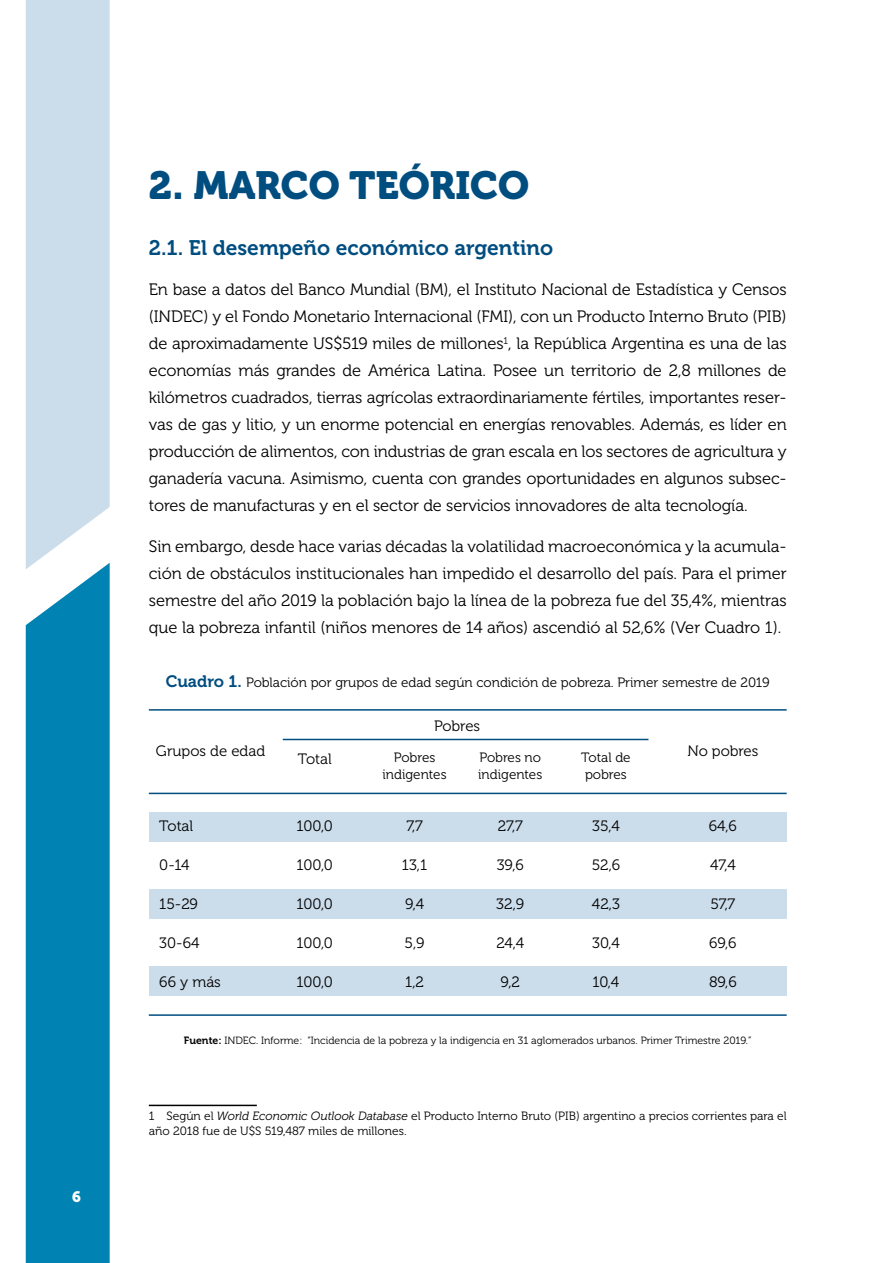
<style>
.page{position:relative;width:893px;height:1263px;background:#fff}
.page>*{position:absolute;margin:0;border:0;box-sizing:border-box;transform-origin:0 0}
.t1{font:39px "Museo 900";color:#004d80}
.t2{font:21px "Museo 700";color:#004d80}
.t3{font:16.5px/27px "Museo 300";letter-spacing:-.005em;color:#000;text-align:justify}
.t4{font:15px "Museo 300";color:#000}
.t5{font:15px "Museo 900";color:#fff}
.t6{font:13.5px/16.5px "Museo 300";color:#000}
.t7{font:12px/15px "Museo 300";color:#000}
.t8{font:10.5px "Museo 300";color:#000}
.s1{font-family:"Museo 700";font-size:16.5px;color:#004d80}
.s2{font-family:"Museo 700"}
.s3{font-family:"Museo W03 300";font-style:italic}
</style>
<div class="page">
<div style="left:26px;top:0;width:84px;height:563px;background:#cbdcea"></div>
<div style="left:26px;top:563px;width:84px;height:700px;background:#0082b2"></div>
<hr style="left:149px;top:1105px;width:108px;height:1px;background:#000">
<div style="left:149px;top:812px;width:638px;height:29px;background:#cbdcea"></div>
<div style="left:149px;top:889px;width:638px;height:30px;background:#cbdcea"></div>
<div style="left:149px;top:966px;width:638px;height:30px;background:#cbdcea"></div>
<hr style="left:149px;top:709px;width:638px;height:2px;background:#004d80">
<hr style="left:149px;top:1014px;width:638px;height:2px;background:#004d80">
<hr style="left:149px;top:793px;width:638px;height:1px;background:#004d80">
<hr style="left:283px;top:739px;width:365px;height:1px;background:#004d80">
<p class="t5" style="left:72px;top:1188px;width:10px">6</p>
<h1 class="t1" style="left:149px;top:164px;width:382px">2. MARCO TEÓRICO</h1>
<p class="t2" style="left:149px;top:236px;width:406px">2.1. El desempeño económico argentino</p>
<p class="t3" style="left:149px;top:277px;width:639px">En base a datos del Banco Mundial (BM), el Instituto Nacional de Estadística y Censos (INDEC) y el Fondo Monetario Internacional (FMI), con un Producto Interno Bruto (PIB) de aproximadamente US$519 miles de millones<sup>1</sup>, la República Argentina es una de las economías más grandes de América Latina. Posee un territorio de 2,8 millones de kilómetros cuadrados, tierras agrícolas extraordinariamente fértiles, importantes reser&shy;vas de gas y litio, y un enorme potencial en energías renovables. Además, es líder en producción de alimentos, con industrias de gran escala en los sectores de agricultura y ganadería vacuna. Asimismo, cuenta con grandes oportunidades en algunos subsec&shy;tores de manufacturas y en el sector de servicios innovadores de alta tecnología.</p>
<p class="t3" style="left:149px;top:533px;width:639px">Sin embargo, desde hace varias décadas la volatilidad macroeconómica y la acumula&shy;ción de obstáculos institucionales han impedido el desarrollo del país. Para el primer semestre del año 2019 la población bajo la línea de la pobreza fue del 35,4%, mientras que la pobreza infantil (niños menores de 14 años) ascendió al 52,6% (Ver Cuadro 1).</p>
<p class="t6" style="left:166px;top:674px;width:606px"><span class="s1">Cuadro 1.</span> Población por grupos de edad según condición de pobreza. Primer semestre de 2019</p>
<p class="t4" style="left:156px;top:743px;width:111px">Grupos de edad</p>
<p class="t4" style="left:159px;top:818px;width:35px">Total</p>
<p class="t4" style="left:159px;top:857px;width:32px">0-14</p>
<p class="t4" style="left:159px;top:896px;width:40px">15-29</p>
<p class="t4" style="left:159px;top:935px;width:42px">30-64</p>
<p class="t4" style="left:159px;top:974px;width:63px">66 y más</p>
<p class="t4" style="left:434px;top:718px;width:48px">Pobres</p>
<p class="t4" style="left:298px;top:750px;width:35px">Total</p>
<p class="t6" style="left:383px;top:750px;width:66px;text-align:center">Pobres indigentes</p>
<p class="t6" style="left:478px;top:750px;width:66px">Pobres no indigentes</p>
<p class="t6" style="left:581px;top:750px;width:51px">Total de pobres</p>
<p class="t4" style="left:297px;top:818px;width:38px">100,0</p>
<p class="t4" style="left:297px;top:857px;width:38px">100,0</p>
<p class="t4" style="left:297px;top:896px;width:38px">100,0</p>
<p class="t4" style="left:297px;top:935px;width:38px">100,0</p>
<p class="t4" style="left:297px;top:974px;width:38px">100,0</p>
<p class="t4" style="left:406px;top:818px;width:18px">7,7</p>
<p class="t4" style="left:402px;top:857px;width:27px">13,1</p>
<p class="t4" style="left:405px;top:896px;width:21px">9,4</p>
<p class="t4" style="left:405px;top:935px;width:21px">5,9</p>
<p class="t4" style="left:405px;top:974px;width:20px">1,2</p>
<p class="t4" style="left:498px;top:818px;width:26px">27,7</p>
<p class="t4" style="left:497px;top:857px;width:29px">39,6</p>
<p class="t4" style="left:496px;top:896px;width:29px">32,9</p>
<p class="t4" style="left:496px;top:935px;width:29px">24,4</p>
<p class="t4" style="left:501px;top:974px;width:21px">9,2</p>
<p class="t4" style="left:592px;top:818px;width:29px">35,4</p>
<p class="t4" style="left:592px;top:857px;width:30px">52,6</p>
<p class="t4" style="left:592px;top:896px;width:30px">42,3</p>
<p class="t4" style="left:592px;top:935px;width:29px">30,4</p>
<p class="t4" style="left:593px;top:974px;width:28px">10,4</p>
<p class="t4" style="left:687px;top:743px;width:73px">No pobres</p>
<p class="t4" style="left:709px;top:818px;width:30px">64,6</p>
<p class="t4" style="left:710px;top:857px;width:27px">47,4</p>
<p class="t4" style="left:710px;top:896px;width:26px">57,7</p>
<p class="t4" style="left:709px;top:935px;width:29px">69,6</p>
<p class="t4" style="left:709px;top:974px;width:29px">89,6</p>
<p class="t8" style="left:184px;top:1034px;width:569px"><span class="s2">Fuente:</span> INDEC. Informe: “Incidencia de la pobreza y la indigencia en 31 aglomerados urbanos. Primer Trimestre 2019.”</p>
<p class="t7" style="left:149px;top:1109px;width:639px">1 Según el <span class="s3">World Economic Outlook Database</span> el Producto Interno Bruto (PIB) argentino a precios corrientes para el año 2018 fue de U$S 519,487 miles de millones.</p>
</div>
